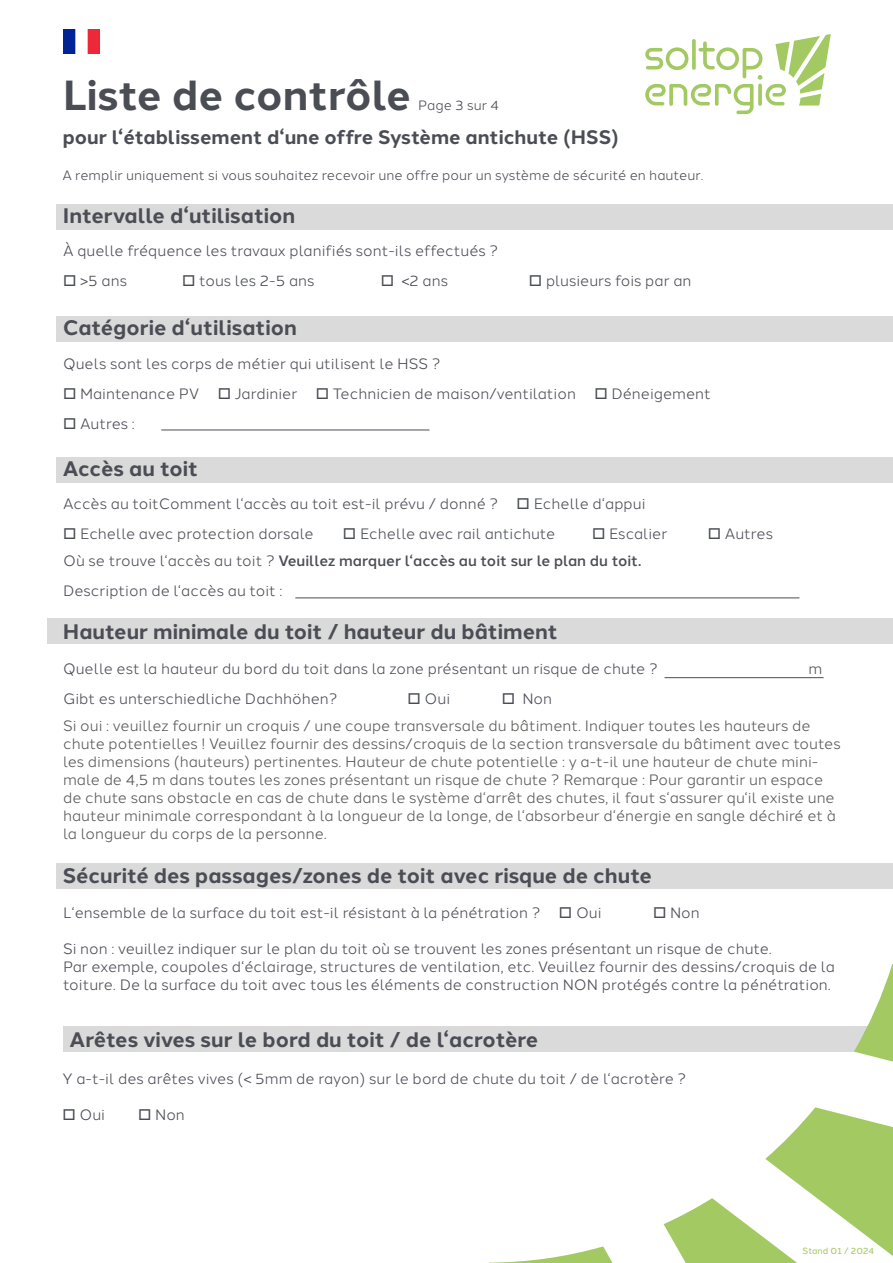
<style>
.page{position:relative;width:893px;height:1263px;background:#fff}
.page>*{position:absolute;margin:0;border:0;box-sizing:border-box;transform-origin:0 0}
.t1{font:700 42px "Halcom";color:#4b4d55}
.t2{font:700 21px "Halcom";color:#4b4d55}
.t3{font:700 19.5px "Halcom";color:#4b4d55}
.t4{font:15px/18px "Halcom";color:#4b4d55}
.t5{font:15px/18px "Halcom";color:#575756}
.t6{font:13.5px "Halcom";color:#4b4d55}
.t7{font:9px "Halcom";color:#a3c963}
.s1{font-weight:500}
.s2{color:#4b4d55}
</style>
<div class="page">
<div style="left:56px;top:204px;width:837px;height:26px;background:#dadada"></div>
<div style="left:56px;top:316px;width:837px;height:26px;background:#dadada"></div>
<div style="left:56px;top:457px;width:837px;height:26px;background:#dadada"></div>
<div style="left:48px;top:618px;width:845px;height:25px;background:#dadada"></div>
<div style="left:56px;top:863px;width:837px;height:25px;background:#dadada"></div>
<div style="left:63px;top:1026px;width:830px;height:26px;background:#dadada"></div>
<hr style="left:161px;top:430px;width:268px;height:1px;background:#4b4d55">
<hr style="left:664px;top:677px;width:160px;height:1px;background:#4b4d55">
<hr style="left:295px;top:598px;width:504px;height:1px;background:#4b4d55">
<svg style="left:854px;top:964px;width:39px;height:98px"></svg>
<svg style="left:664px;top:1107px;width:229px;height:156px"></svg>
<svg style="left:489px;top:1246px;width:124px;height:17px"></svg>
<svg style="left:645px;top:34px;width:186px;height:80px"></svg>
<img style="left:64px;top:30px;width:35px;height:23px">
<h1 class="t1" style="left:63px;top:62px;width:350px">Liste de contrôle</h1>
<p class="t6" style="left:418px;top:95px;width:82px">Page 3 sur 4</p>
<h3 class="t3" style="left:63px;top:121px;width:558px">pour l‘établissement d‘une offre Système antichute (HSS)</h3>
<p class="t6" style="left:62px;top:165px;width:643px">A remplir uniquement si vous souhaitez recevoir une offre pour un système de sécurité en hauteur.</p>
<h2 class="t2" style="left:63px;top:199px;width:234px">Intervalle d‘utilisation</h2>
<p class="t4" style="left:63px;top:241px;width:437px">À quelle fréquence les travaux planifiés sont-ils effectués ?</p>
<p class="t4" style="left:63px;top:271px;width:66px">□ &gt;5 ans</p>
<p class="t4" style="left:182px;top:271px;width:134px">□ tous les 2-5 ans</p>
<p class="t4" style="left:381px;top:271px;width:69px">□ &lt;2 ans</p>
<p class="t4" style="left:529px;top:271px;width:164px">□ plusieurs fois par an</p>
<h2 class="t2" style="left:63px;top:311px;width:236px">Catégorie d‘utilisation</h2>
<p class="t4" style="left:63px;top:353px;width:379px">Quels sont les corps de métier qui utilisent le HSS ?</p>
<p class="t4" style="left:63px;top:383px;width:649px">□ Maintenance PV □ Jardinier □ Technicien de maison/ventilation □ Déneigement</p>
<p class="t4" style="left:63px;top:413px;width:73px">□ Autres :</p>
<h2 class="t2" style="left:63px;top:452px;width:137px">Accès au toit</h2>
<p class="t4" style="left:63px;top:493px;width:584px">Accès au toitComment l‘accès au toit est-il prévu / donné ? □ Echelle d‘appui</p>
<p class="t4" style="left:63px;top:523px;width:252px">□ Echelle avec protection dorsale</p>
<p class="t4" style="left:343px;top:523px;width:214px">□ Echelle avec rail antichute</p>
<p class="t4" style="left:592px;top:523px;width:77px">□ Escalier</p>
<p class="t4" style="left:708px;top:523px;width:67px">□ Autres</p>
<p class="t4" style="left:63px;top:545px;width:580px;line-height:30px">Où se trouve l‘accès au toit ? <span class="s1">Veuillez marquer l‘accès au toit sur le plan du toit.<br></span>Description de l‘accès au toit :</p>
<h2 class="t2" style="left:63px;top:615px;width:496px">Hauteur minimale du toit / hauteur du bâtiment</h2>
<p class="t4" style="left:63px;top:658px;width:596px">Quelle est la hauteur du bord du toit dans la zone présentant un risque de chute ?</p>
<p class="t4" style="left:808px;top:658px;width:15px">m</p>
<p class="t4" style="left:63px;top:688px;width:276px">Gibt es unterschiedliche Dachhöhen?</p>
<p class="t4" style="left:407px;top:688px;width:44px">□ Oui</p>
<p class="t5" style="left:63px;top:684px;width:749px;line-height:27px;text-indent:439px"><span class="s2">□ Non<br></span>Si oui : veuillez fournir un croquis / une coupe transversale du bâtiment. Indiquer toutes les hauteurs de</p>
<p class="t5" style="left:63px;top:733px;width:779px">chute potentielles ! Veuillez fournir des dessins/croquis de la section transversale du bâtiment avec toutes les dimensions (hauteurs) pertinentes. Hauteur de chute potentielle : y a-t-il une hauteur de chute mini&shy;male de 4,5 m dans toutes les zones présentant un risque de chute ? Remarque : Pour garantir un espace de chute sans obstacle en cas de chute dans le système d‘arrêt des chutes, il faut s‘assurer qu‘il existe une hauteur minimale correspondant à la longueur de la longe, de l‘absorbeur d‘énergie en sangle déchiré et à la longueur du corps de la personne.</p>
<h2 class="t2" style="left:63px;top:859px;width:591px">Sécurité des passages/zones de toit avec risque de chute</h2>
<p class="t4" style="left:63px;top:902px;width:540px">L‘ensemble de la surface du toit est-il résistant à la pénétration ? □ Oui</p>
<p class="t4" style="left:653px;top:902px;width:48px">□ Non</p>
<p class="t4" style="left:63px;top:938px;width:773px">Si non : veuillez indiquer sur le plan du toit où se trouvent les zones présentant un risque de chute.<br>Par exemple, coupoles d‘éclairage, structures de ventilation, etc. Veuillez fournir des dessins/croquis de la toiture. De la surface du toit avec tous les éléments de construction NON protégés contre la pénétration.</p>
<h2 class="t2" style="left:70px;top:1022px;width:470px">Arêtes vives sur le bord du toit / de l‘acrotère</h2>
<p class="t4" style="left:62px;top:1068px;width:625px">Y a-t-il des arêtes vives (&lt; 5mm de rayon) sur le bord de chute du toit / de l‘acrotère ?</p>
<p class="t4" style="left:62px;top:1104px;width:44px">□ Oui</p>
<p class="t4" style="left:138px;top:1104px;width:48px">□ Non</p>
<p class="t7" style="left:803px;top:1243px;width:73px">Stand 01 / 2024</p>
</div>
